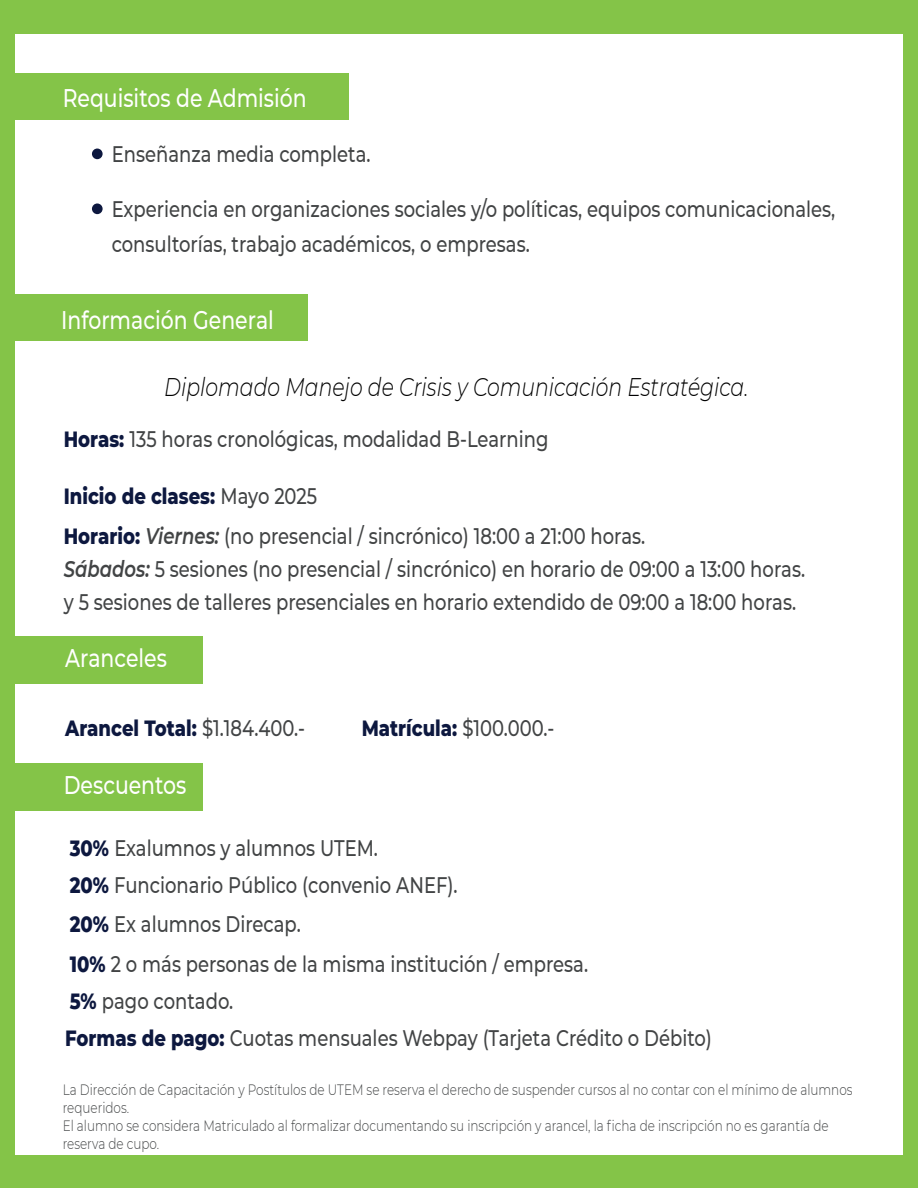
<style>
.page{position:relative;width:918px;height:1188px;background:#84c448}
.page>*{position:absolute;margin:0;border:0;box-sizing:border-box;transform-origin:0 0}
.t1{font:500 25.5px "Montserrat";color:#fff;scale:.8 1}
.t2{font:italic 300 25.5px "Montserrat";color:#000001;scale:.8 1}
.t3{font:500 22.5px/38.8px "Montserrat";color:#424445;scale:.8 1}
.t4{font:800 22.5px "Montserrat";color:#0d183f;scale:.8 1}
.t5{font:300 15px/18px "Montserrat";color:#424445;scale:.8 1}
.s1{font-weight:800;color:#0d183f}
.s2{font-weight:500;color:#424445}
.s3{font-weight:600;font-style:italic}
</style>
<div class="page">
<div style="left:15px;top:34px;width:888px;height:1120px;background:#fff"></div>
<div style="left:7px;top:295px;width:301px;height:46px;background:#84c448"></div>
<div style="left:7px;top:74px;width:341px;height:46px;background:#84c448"></div>
<div style="left:92px;top:149px;width:11px;height:10px;background:#0d183f;border-radius:50%"></div>
<div style="left:92px;top:203px;width:11px;height:11px;background:#0d183f;border-radius:50%"></div>
<div style="left:7px;top:636px;width:196px;height:47px;background:#84c448"></div>
<div style="left:7px;top:763px;width:196px;height:48px;background:#84c448"></div>
<p class="t1" style="left:63px;top:80px;width:307px">Requisitos de Admisión</p>
<p class="t3" style="left:112px;top:134px;width:325px">Enseñanza media completa.</p>
<p class="t3" style="left:112px;top:191px;width:906px;line-height:34.5px">Experiencia en organizaciones sociales y/o políticas, equipos comunicacionales, consultorías, trabajo académicos, o empresas.</p>
<p class="t1" style="left:61px;top:302px;width:267px">Información General</p>
<p class="t2" style="left:164px;top:370px;width:732px">Diplomado Manejo de Crisis y Comunicación Estratégica.</p>
<p class="t3" style="left:64px;top:419px;width:607px"><span class="s1">Horas:</span> 135 horas cronológicas, modalidad B-Learning</p>
<p class="t4" style="left:64px;top:479px;width:318px">Inicio de clases: <span class="s2">Mayo 2025</span></p>
<p class="t3" style="left:64px;top:518px;width:928px;line-height:33px"><span class="s1">Horario:</span> <span class="s3">Viernes:</span> (no presencial / sincrónico) 18:00 a 21:00 horas.<br><span class="s3">Sábados:</span> 5 sesiones (no presencial / sincrónico) en horario de 09:00 a 13:00 horas. y 5 sesiones de talleres presenciales en horario extendido de 09:00 a 18:00 horas.</p>
<p class="t1" style="left:65px;top:640px;width:129px">Aranceles</p>
<p class="t4" style="left:65px;top:712px;width:301px">Arancel Total: <span class="s2">$1.184.400.-</span></p>
<p class="t4" style="left:362px;top:712px;width:242px">Matrícula: <span class="s2">$100.000.-</span></p>
<p class="t1" style="left:64px;top:768px;width:155px">Descuentos</p>
<p class="t3" style="left:70px;top:827px;width:649px"><span class="s1">30%</span> Exalumnos y alumnos UTEM.<br><span class="s1">20%</span> Funcionario Público (convenio ANEF).<br><span class="s1">20%</span> Ex alumnos Direcap.<br><span class="s1">10%</span> 2 o más personas de la misma institución / empresa.</p>
<p class="t3" style="left:65px;top:981px;width:810px;line-height:37.7px"><span class="s1">5%</span> pago contado.<br><span class="s1">Formas de pago:</span> Cuotas mensuales Webpay (Tarjeta Crédito o Débito)</p>
<p class="t5" style="left:63px;top:1081px;width:989px">La Dirección de Capacitación y Postítulos de UTEM se reserva el derecho de suspender cursos al no contar con el mínimo de alumnos requeridos.<br>El alumno se considera Matriculado al formalizar documentando su inscripción y arancel, la ficha de inscripción no es garantía de reserva de cupo.</p>
</div>
